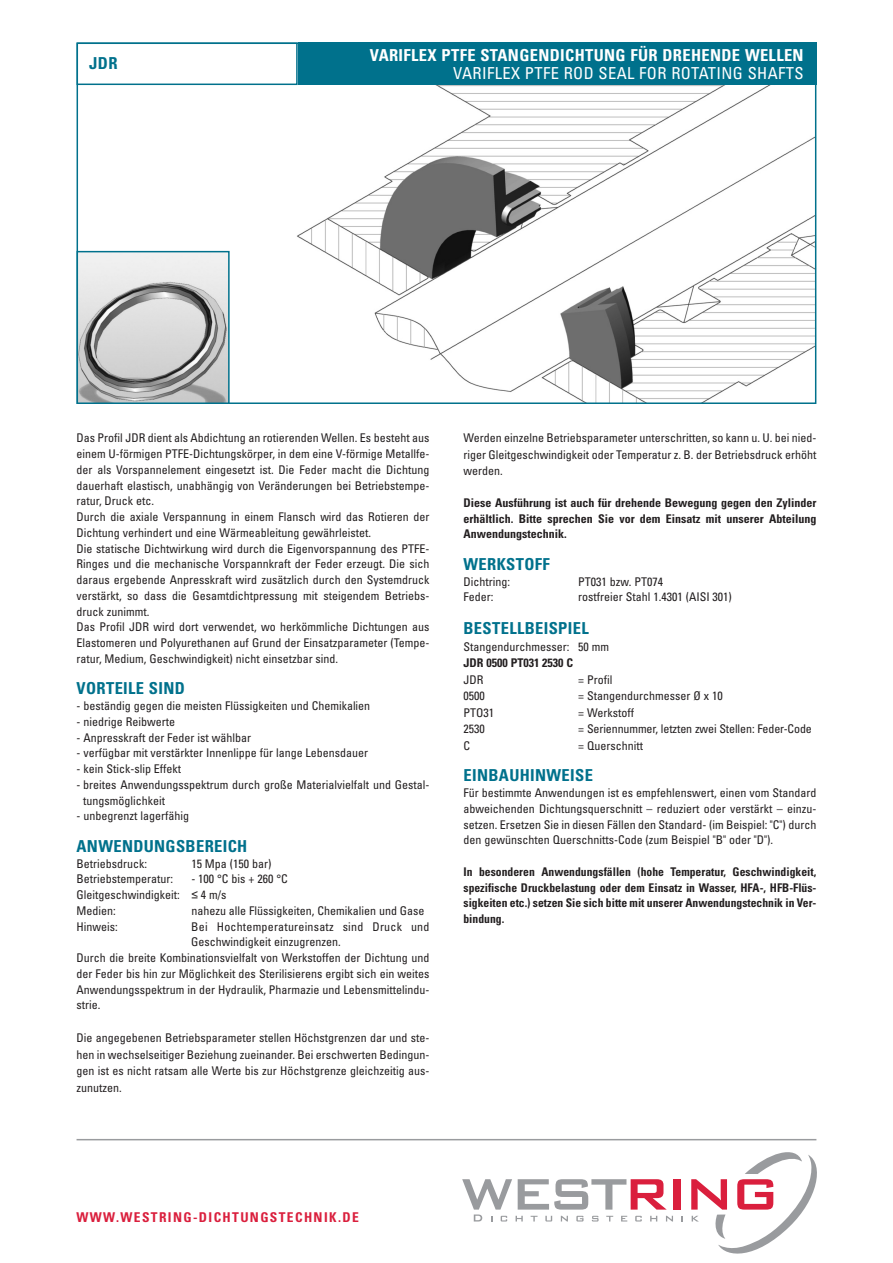
<style>
.page{position:relative;width:893px;height:1263px;background:#fff}
.page>*{position:absolute;margin:0;border:0;box-sizing:border-box;transform-origin:0 0}
.t1{font:700 condensed 16.5px "Univers";letter-spacing:.02em;color:#00718c}
.t2{font:700 condensed 16.5px "Univers";letter-spacing:.02em;color:#fff}
.t3{font:condensed 16.5px "Univers";letter-spacing:.02em;color:#fff}
.t4{font:700 condensed 13.5px "Univers";letter-spacing:.1em;color:#da1f3d}
.t5{font:condensed 12px/15.8px "Univers";color:#231f20}
.t6{font:700 condensed 12px/15.8px "Univers";color:#231f20;text-align:justify}
.t7{font:condensed 12px "Univers";letter-spacing:.02em;color:#231f20}
.s1{font-family:"Arial";font-stretch:normal}
</style>
<div class="page">
<img style="left:291px;top:85px;width:522px;height:145px">
<div style="left:673px;top:1179px;width:7px;height:30px;background:#da1f3d"></div>
<svg style="left:462px;top:1179px;width:211px;height:42px"></svg>
<svg style="left:691px;top:1152px;width:126px;height:101px"></svg>
<hr style="left:77px;top:1139px;width:739px;height:1px;background:#999b9e">
<div style="left:298px;top:43px;width:518px;height:42px;background:#00718c"></div>
<div style="left:77px;top:43px;width:221px;height:42px;border:2px solid #00718c"></div>
<img style="left:76px;top:230px;width:741px;height:174px">
<h1 class="t1" style="left:89px;top:57px;width:30px">JDR</h1>
<h1 class="t2" style="left:370px;top:49px;width:435px">VARIFLEX PTFE STANGENDICHTUNG FÜR DREHENDE WELLEN</h1>
<h1 class="t3" style="left:453px;top:67px;width:352px">VARIFLEX PTFE ROD SEAL FOR ROTATING SHAFTS</h1>
<p class="t5" style="left:77px;top:431px;width:354px">Das Profil JDR dient als Abdichtung an rotierenden Wellen. Es besteht aus einem U-förmigen PTFE-Dichtungskörper, in dem eine V-förmige Metallfe&shy;der als Vorspannelement eingesetzt ist. Die Feder macht die Dichtung dauerhaft elastisch, unabhängig von Veränderungen bei Betriebstempe&shy;ratur, Druck etc.<br>Durch die axiale Verspannung in einem Flansch wird das Rotieren der Dichtung verhindert und eine Wärmeableitung gewährleistet.<br>Die statische Dichtwirkung wird durch die Eigenvorspannung des PTFE-Ringes und die mechanische Vorspannkraft der Feder erzeugt. Die sich daraus ergebende Anpresskraft wird zusätzlich durch den Systemdruck verstärkt, so dass die Gesamtdichtpressung mit steigendem Betriebs&shy;druck zunimmt.<br>Das Profil JDR wird dort verwendet, wo herkömmliche Dichtungen aus Elastomeren und Polyurethanen auf Grund der Einsatzparameter (Tempe&shy;ratur, Medium, Geschwindigkeit) nicht einsetzbar sind.</p>
<h1 class="t1" style="left:77px;top:682px;width:110px">VORTEILE SIND</h1>
<p class="t5" style="left:77px;top:699px;width:295px">- beständig gegen die meisten Flüssigkeiten und Chemikalien</p>
<p class="t5" style="left:77px;top:715px;width:100px">- niedrige Reibwerte</p>
<p class="t5" style="left:77px;top:730px;width:176px">- Anpresskraft der Feder ist wählbar</p>
<p class="t5" style="left:77px;top:746px;width:293px">- verfügbar mit verstärkter Innenlippe für lange Lebensdauer</p>
<p class="t5" style="left:77px;top:762px;width:106px">- kein Stick-slip Effekt</p>
<p class="t5" style="left:83px;top:778px;width:348px;text-indent:-7px">- breites Anwendungsspektrum durch große Materialvielfalt und Gestal&shy;tungsmöglichkeit</p>
<p class="t5" style="left:77px;top:809px;width:114px">- unbegrenzt lagerfähig</p>
<h1 class="t1" style="left:77px;top:840px;width:172px">ANWENDUNGSBEREICH</h1>
<p class="t5" style="left:77px;top:856px;width:72px">Betriebsdruck:</p>
<p class="t5" style="left:191px;top:856px;width:82px">15 Mpa (150 bar)</p>
<p class="t5" style="left:77px;top:872px;width:98px">Betriebstemperatur:</p>
<p class="t5" style="left:77px;top:872px;width:213px;text-indent:115px">- 100 °C bis + 260 °C<br>Gleitgeschwindigkeit: <span class="s1">≤</span> 4 m/s<br>Medien:</p>
<p class="t5" style="left:191px;top:904px;width:235px">nahezu alle Flüssigkeiten, Chemikalien und Gase</p>
<p class="t5" style="left:77px;top:919px;width:43px">Hinweis:</p>
<p class="t7" style="left:191px;top:922px;width:240px">Bei Hochtemperatureinsatz sind Druck und</p>
<p class="t5" style="left:191px;top:935px;width:151px">Geschwindigkeit einzugrenzen.</p>
<p class="t5" style="left:77px;top:951px;width:354px">Durch die breite Kombinationsvielfalt von Werkstoffen der Dichtung und</p>
<p class="t5" style="left:77px;top:967px;width:354px">der Feder bis hin zur Möglichkeit des Sterilisierens ergibt sich ein weites</p>
<p class="t5" style="left:77px;top:982px;width:354px">Anwendungsspektrum in der Hydraulik, Pharmazie und Lebensmittelindu-</p>
<p class="t5" style="left:77px;top:998px;width:25px">strie.</p>
<p class="t5" style="left:77px;top:1031px;width:354px;line-height:16.5px;text-align:justify">Die angegebenen Betriebsparameter stellen Höchstgrenzen dar und ste&shy;hen in wechselseitiger Beziehung zueinander. Bei erschwerten Bedingun&shy;gen ist es nicht ratsam alle Werte bis zur Höchstgrenze gleichzeitig aus&shy;zunutzen.</p>
<p class="t5" style="left:463px;top:431px;width:354px;line-height:16.5px;text-align:justify">Werden einzelne Betriebsparameter unterschritten, so kann u. U. bei nied&shy;riger Gleitgeschwindigkeit oder Temperatur z. B. der Betriebsdruck erhöht werden.</p>
<p class="t6" style="left:463px;top:496px;width:354px">Diese Ausführung ist auch für drehende Bewegung gegen den Zylinder erhältlich. Bitte sprechen Sie vor dem Einsatz mit unserer Abteilung Anwendungstechnik.</p>
<h1 class="t1" style="left:463px;top:558px;width:88px">WERKSTOFF</h1>
<p class="t5" style="left:463px;top:574px;width:48px">Dichtring:</p>
<p class="t5" style="left:578px;top:574px;width:86px">PT031 bzw. PT074</p>
<p class="t5" style="left:463px;top:590px;width:31px">Feder:</p>
<p class="t5" style="left:578px;top:590px;width:155px">rostfreier Stahl 1.4301 (AISI 301)</p>
<h1 class="t1" style="left:463px;top:622px;width:127px">BESTELLBEISPIEL</h1>
<p class="t5" style="left:463px;top:640px;width:147px">Stangendurchmesser: 50 mm</p>
<p class="t6" style="left:463px;top:656px;width:111px">JDR 0500 PT031 2530 C</p>
<p class="t5" style="left:463px;top:673px;width:22px">JDR</p>
<p class="t5" style="left:578px;top:673px;width:36px">= Profil</p>
<p class="t5" style="left:463px;top:689px;width:23px">0500</p>
<p class="t5" style="left:578px;top:689px;width:146px">= Stangendurchmesser Ø x 10</p>
<p class="t5" style="left:463px;top:706px;width:32px">PTO31</p>
<p class="t5" style="left:578px;top:706px;width:57px">= Werkstoff</p>
<p class="t5" style="left:463px;top:722px;width:23px">2530</p>
<p class="t5" style="left:578px;top:722px;width:235px">= Seriennummer, letzten zwei Stellen: Feder-Code</p>
<p class="t5" style="left:463px;top:739px;width:8px">C</p>
<p class="t5" style="left:578px;top:739px;width:66px">= Querschnitt</p>
<h1 class="t1" style="left:463px;top:769px;width:131px">EINBAUHINWEISE</h1>
<p class="t5" style="left:463px;top:786px;width:354px;text-align:justify">Für bestimmte Anwendungen ist es empfehlenswert, einen vom Standard abweichenden Dichtungsquerschnitt – reduziert oder verstärkt – einzu&shy;setzen. Ersetzen Sie in diesen Fällen den Standard- (im Beispiel: "C") durch den gewünschten Querschnitts-Code (zum Beispiel "B" oder "D").</p>
<p class="t6" style="left:463px;top:865px;width:354px">In besonderen Anwendungsfällen (hohe Temperatur, Geschwindigkeit, spezifische Druckbelastung oder dem Einsatz in Wasser, HFA-, HFB-Flüs&shy;sigkeiten etc.) setzen Sie sich bitte mit unserer Anwendungstechnik in Ver&shy;bindung.</p>
<p class="t4" style="left:77px;top:1213px;width:284px">WWW.WESTRING-DICHTUNGSTECHNIK.DE</p>
</div>
